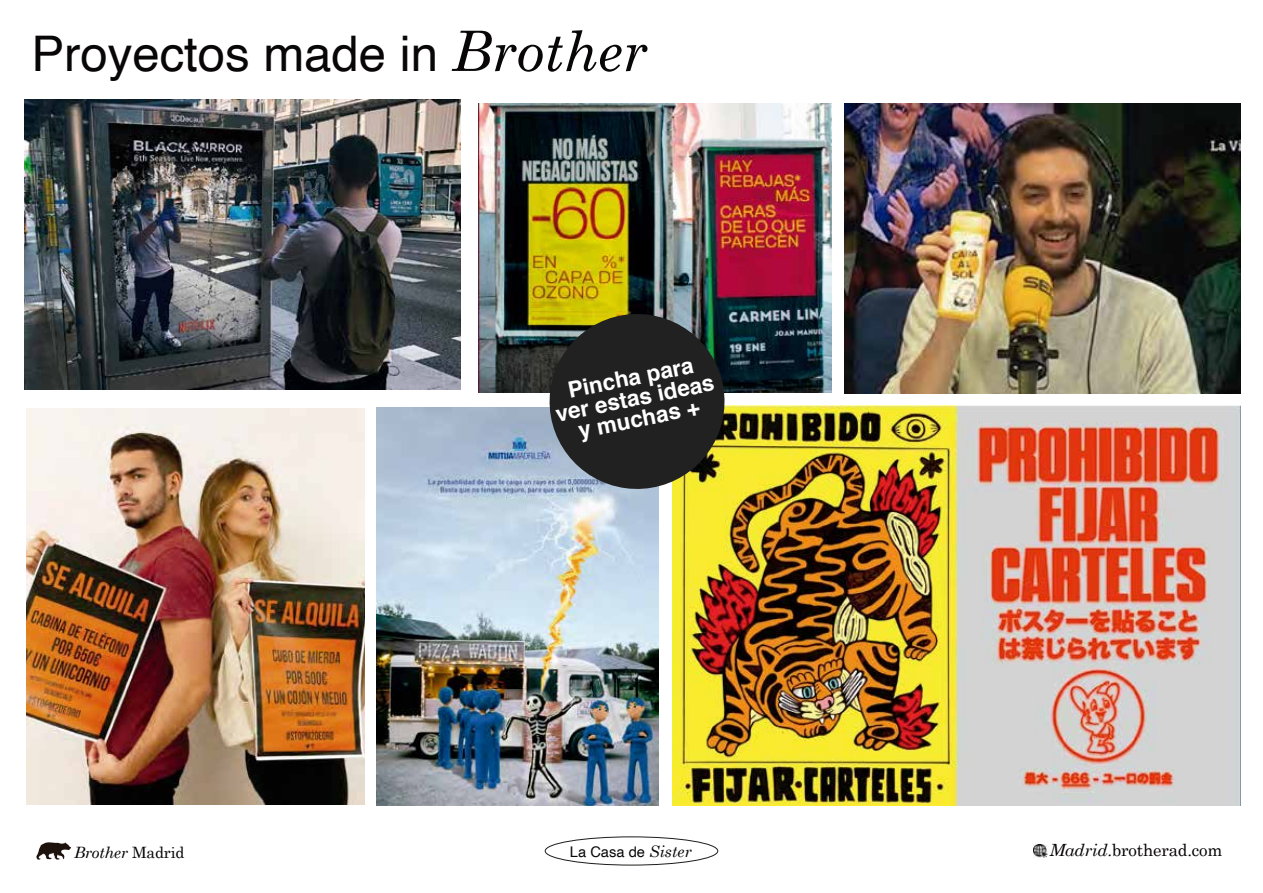
<style>
.page{position:relative;width:1263px;height:893px;background:#fff}
.page>*{position:absolute;margin:0;border:0;box-sizing:border-box;transform-origin:0 0}
.t1{font:49.05px "Helvetica";color:#080607}
.t2{font:700 22.5px/21px "Helvetica";color:#fff;text-align:center}
.t3{font:16.8px "Century Schoolbook";letter-spacing:-.01em;color:#030102}
.t4{font:italic 15.6px "Century Schoolbook";letter-spacing:-.01em;color:#030102}
.t5{font:14.7px "Helvetica";color:#080607}
.s1{font-family:"Century Schoolbook";font-style:italic;font-size:55.65px}
.s2{font-style:normal}
.s3{font-style:italic}
.s4{font-family:"Century Schoolbook";font-style:italic;font-size:15.9px}
</style>
<div class="page">
<svg style="left:36px;top:842px;width:35px;height:18px"></svg>
<img style="left:1033px;top:844px;width:15px;height:14px">
<img style="left:26px;top:408px;width:338px;height:397px">
<img style="left:377px;top:407px;width:281px;height:398px">
<img style="left:25px;top:100px;width:435px;height:290px">
<img style="left:672px;top:405px;width:568px;height:400px">
<img style="left:478px;top:103px;width:353px;height:290px">
<svg style="left:544px;top:308px;width:186px;height:187px;background:#3f4234"></svg>
<img style="left:844px;top:104px;width:396px;height:289px">
<div style="left:545px;top:836px;width:173px;height:29px;border:1px solid #1d1c1a;border-radius:50%"></div>
<h1 class="t1" style="left:31px;top:16px;width:618px">Proyectos made in <span class="s1">Brother</span></h1>
<p class="t2" style="left:550px;top:383px;width:163px;rotate:-11deg">Pincha para ver estas ideas y muchas +</p>
<p class="t4" style="left:74px;top:843px;width:112px">Brother <span class="s2">Madrid</span></p>
<p class="t3" style="left:1049px;top:840px;width:175px"><span class="s3">Madrid</span>.brotherad.com</p>
<p class="t5" style="left:570px;top:840px;width:123px">La Casa de <span class="s4">Sister</span></p>
</div>
